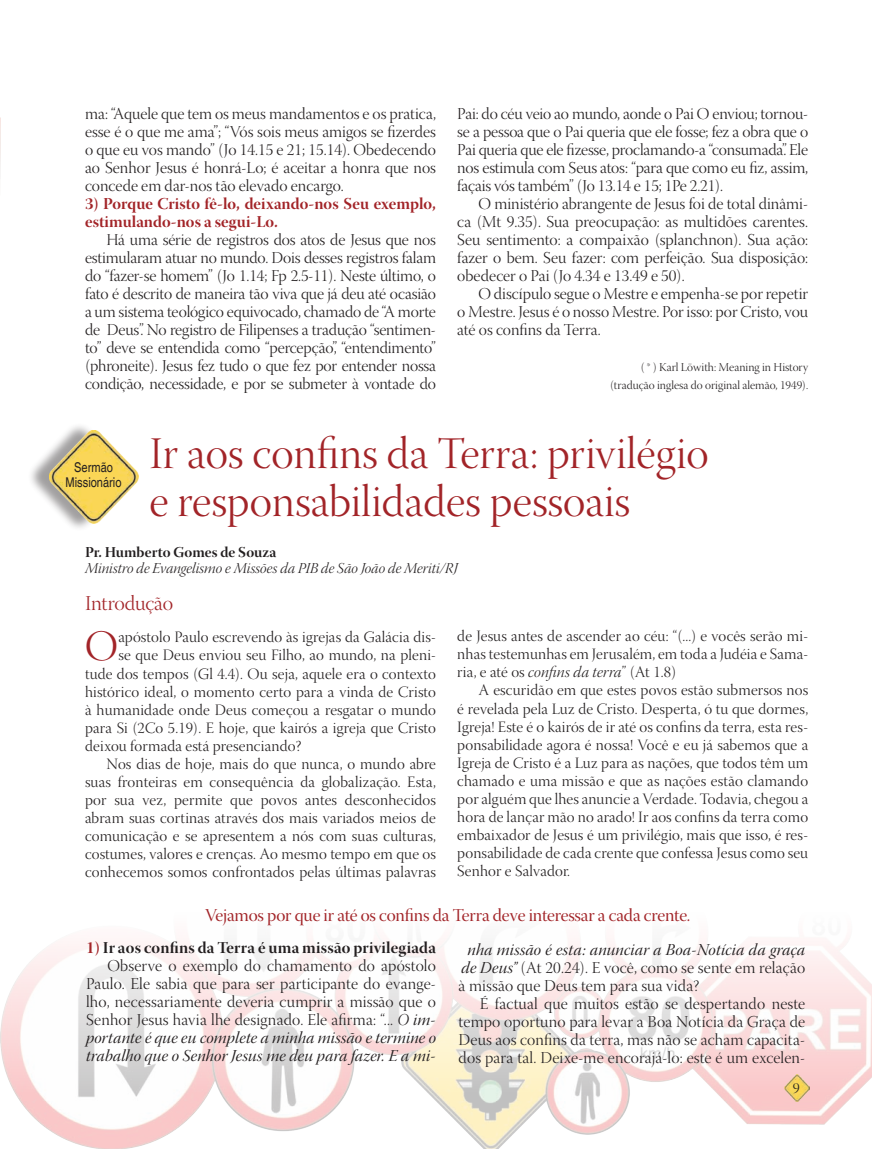
<style>
.page{position:relative;width:872px;height:1149px;background:#fff}
.page>*{position:absolute;margin:0;border:0;box-sizing:border-box;transform-origin:0 0}
.t1{font:45px/48px "Warnock Pro Light Disp";color:#a22428}
.t2{font:43.05px "Warnock Pro Light Disp";color:#a22428}
.t3{font:21px "Warnock Pro Light Disp";letter-spacing:-.01em;color:#a22428}
.t4{font:18px "Warnock Pro Disp";letter-spacing:-.01em;color:#a22428}
.t5{font:16.5px/18px "Warnock Pro Light Disp";color:#231f20;text-align:justify}
.t6{font:16.5px/18px "Warnock Pro It Disp";letter-spacing:.01em;color:#231f20}
.t7{font:16.5px/18px "Warnock Pro Bold Disp";color:#a22428}
.t8{font:16.5px "Warnock Pro Bold Disp";letter-spacing:.01em;color:#231f20}
.t9{font:15.75px/18px "Warnock Pro Light Disp";letter-spacing:.01em;color:#231f20;text-align:justify}
.t10{font:15px "Warnock Pro Light It Disp";color:#231f20}
.t11{font:15px "Warnock Pro Bold Disp";color:#231f20}
.t12{font:15px "Warnock Pro Light Disp";color:#231f20}
.t13{font:condensed 13.5px/15px "Helvetica";color:#231f20;text-align:center}
.t14{font:12px/18px "Warnock Pro Light Disp";color:#231f20;text-align:right}
.s1{font-family:"Warnock Pro Light It Disp"}
.s2{color:#a22428}
.s3{font-family:"Warnock Pro It Disp"}
</style>
<div class="page">
<img style="left:0;top:944px;width:872px;height:204px">
<img style="left:0;top:117px;width:1px;height:56px">
<div style="left:27px;top:422px;width:103px;height:109px;background:#231f20;opacity:.43"></div>
<img style="left:50px;top:431px;width:88px;height:93px">
<p class="t5" style="left:85px;top:106px;width:352px">ma: “Aquele que tem os meus mandamentos e os pratica, esse é o que me ama”; “Vós sois meus amigos se fizerdes o que eu vos mando” (Jo 14.15 e 21; 15.14). Obedecendo ao Senhor Jesus é honrá-Lo; é aceitar a honra que nos concede em dar-nos tão elevado encargo.</p>
<p class="t7" style="left:85px;top:194px;width:352px">3) Porque Cristo fê-lo, deixando-nos Seu exemplo, estimulando-nos a segui-Lo.</p>
<p class="t5" style="left:85px;top:232px;width:352px;text-indent:21px">Há uma série de registros dos atos de Jesus que nos estimularam atuar no mundo. Dois desses registros falam do “fazer-se homem” (Jo 1.14; Fp 2.5-11). Neste último, o fato é descrito de maneira tão viva que já deu até ocasião a um sistema teológico equivocado, chamado de “A morte de Deus”. No registro de Filipenses a tradução “sentimen&shy;to” deve se entendida como “percepção”, “entendimento” (phroneite). Jesus fez tudo o que fez por entender nossa condição, necessidade, e por se submeter à vontade do</p>
<p class="t5" style="left:457px;top:106px;width:352px">Pai: do céu veio ao mundo, aonde o Pai O enviou; tornou&shy;se a pessoa que o Pai queria que ele fosse; fez a obra que o Pai queria que ele fizesse, proclamando-a “consumada”. Ele nos estimula com Seus atos: “para que como eu fiz, assim, façais vós também” (Jo 13.14 e 15; 1Pe 2.21).</p>
<p class="t5" style="left:457px;top:196px;width:352px;text-indent:21px">O ministério abrangente de Jesus foi de total dinâmi&shy;ca (Mt 9.35). Sua preocupação: as multidões carentes.<br>Seu sentimento: a compaixão (splanchnon). Sua ação: fazer o bem. Seu fazer: com perfeição. Sua disposição: obedecer o Pai (Jo 4.34 e 13.49 e 50).</p>
<p class="t5" style="left:457px;top:286px;width:352px;text-indent:21px">O discípulo segue o Mestre e empenha-se por repetir o Mestre. Jesus é o nosso Mestre. Por isso: por Cristo, vou até os confins da Terra.</p>
<p class="t14" style="left:610px;top:359px;width:199px">( * ) Karl Löwith: Meaning in History (tradução inglesa do original alemão, 1949).</p>
<h1 class="t1" style="left:149px;top:434px;width:561px">Ir aos confins da Terra: privilégio e responsabilidades pessoais</h1>
<p class="t11" style="left:85px;top:542px;width:193px">Pr. Humberto Gomes de Souza</p>
<p class="t10" style="left:85px;top:560px;width:374px">Ministro de Evangelismo e Missões da PIB de São João de Meriti/RJ</p>
<p class="t3" style="left:85px;top:591px;width:90px">Introdução</p>
<h2 class="t2" style="left:85px;top:623px;width:34px">O</h2>
<p class="t9" style="left:118px;top:629px;width:319px">apóstolo Paulo escrevendo às igrejas da Galácia dis-</p>
<p class="t13" style="left:66px;top:460px;width:57px">Sermão<br>Missionário</p>
<p class="t9" style="left:457px;top:628px;width:352px">de Jesus antes de ascender ao céu: “(...) e vocês serão mi&shy;nhas testemunhas em Jerusalém, em toda a Judéia e Sama&shy;ria, e até os <span class="s1">confins da terra</span>” (At 1.8)</p>
<p class="t9" style="left:457px;top:682px;width:352px;text-indent:21px">A escuridão em que estes povos estão submersos nos é revelada pela Luz de Cristo. Desperta, ó tu que dormes, Igreja! Este é o kairós de ir até os confins da terra, esta res&shy;ponsabilidade agora é nossa! Você e eu já sabemos que a Igreja de Cristo é a Luz para as nações, que todos têm um chamado e uma missão e que as nações estão clamando por alguém que lhes anuncie a Verdade. Todavia, chegou a hora de lançar mão no arado! Ir aos confins da terra como embaixador de Jesus é um privilégio, mais que isso, é res&shy;ponsabilidade de cada crente que confessa Jesus como seu Senhor e Salvador.</p>
<p class="t9" style="left:118px;top:647px;width:319px">se que Deus enviou seu Filho, ao mundo, na pleni-</p>
<p class="t9" style="left:85px;top:665px;width:352px">tude dos tempos (Gl 4.4). Ou seja, aquele era o contexto</p>
<p class="t9" style="left:85px;top:683px;width:352px">histórico ideal, o momento certo para a vinda de Cristo</p>
<p class="t9" style="left:85px;top:701px;width:352px">à humanidade onde Deus começou a resgatar o mundo</p>
<p class="t9" style="left:85px;top:719px;width:352px">para Si (2Co 5.19). E hoje, que kairós a igreja que Cristo</p>
<p class="t9" style="left:85px;top:737px;width:218px">deixou formada está presenciando?</p>
<p class="t9" style="left:106px;top:755px;width:331px">Nos dias de hoje, mais do que nunca, o mundo abre</p>
<p class="t9" style="left:85px;top:773px;width:352px">suas fronteiras em consequência da globalização. Esta,</p>
<p class="t9" style="left:85px;top:791px;width:352px">por sua vez, permite que povos antes desconhecidos</p>
<p class="t9" style="left:85px;top:809px;width:352px">abram suas cortinas através dos mais variados meios de</p>
<p class="t9" style="left:85px;top:827px;width:352px">comunicação e se apresentem a nós com suas culturas,</p>
<p class="t9" style="left:85px;top:845px;width:352px">costumes, valores e crenças. Ao mesmo tempo em que os</p>
<p class="t9" style="left:85px;top:863px;width:352px">conhecemos somos confrontados pelas últimas palavras</p>
<p class="t4" style="left:205px;top:905px;width:487px">Vejamos por que ir até os confins da Terra deve interessar a cada crente.</p>
<p class="t8" style="left:86px;top:937px;width:351px"><span class="s2">1)</span> Ir aos confins da Terra é uma missão privilegiada</p>
<p class="t5" style="left:86px;top:958px;width:351px;text-indent:21px">Observe o exemplo do chamamento do apóstolo Paulo. Ele sabia que para ser participante do evange&shy;lho, necessariamente deveria cumprir a missão que o Senhor Jesus havia lhe designado. Ele afirma: “... <span class="s1">O</span> <span class="s3">im-</span></p>
<p class="t6" style="left:86px;top:1030px;width:351px">portante é que eu complete a minha missão e termine o trabalho que o Senhor Jesus me deu para fazer. E a mi-</p>
<p class="t6" style="left:467px;top:941px;width:339px">nha missão é esta: anunciar a Boa-Notícia da graça</p>
<p class="t5" style="left:458px;top:959px;width:348px"><span class="s3">de Deus”</span> (At 20.24). E você, como se sente em relação à missão que Deus tem para sua vida?</p>
<p class="t5" style="left:458px;top:995px;width:348px;text-indent:21px">É factual que muitos estão se despertando neste tempo oportuno para levar a Boa Notícia da Graça de Deus aos confins da terra, mas não se acham capacita&shy;dos para tal. Deixe-me encorajá-lo: este é um excelen-</p>
<p class="t12" style="left:792px;top:1079px;width:8px">9</p>
</div>
